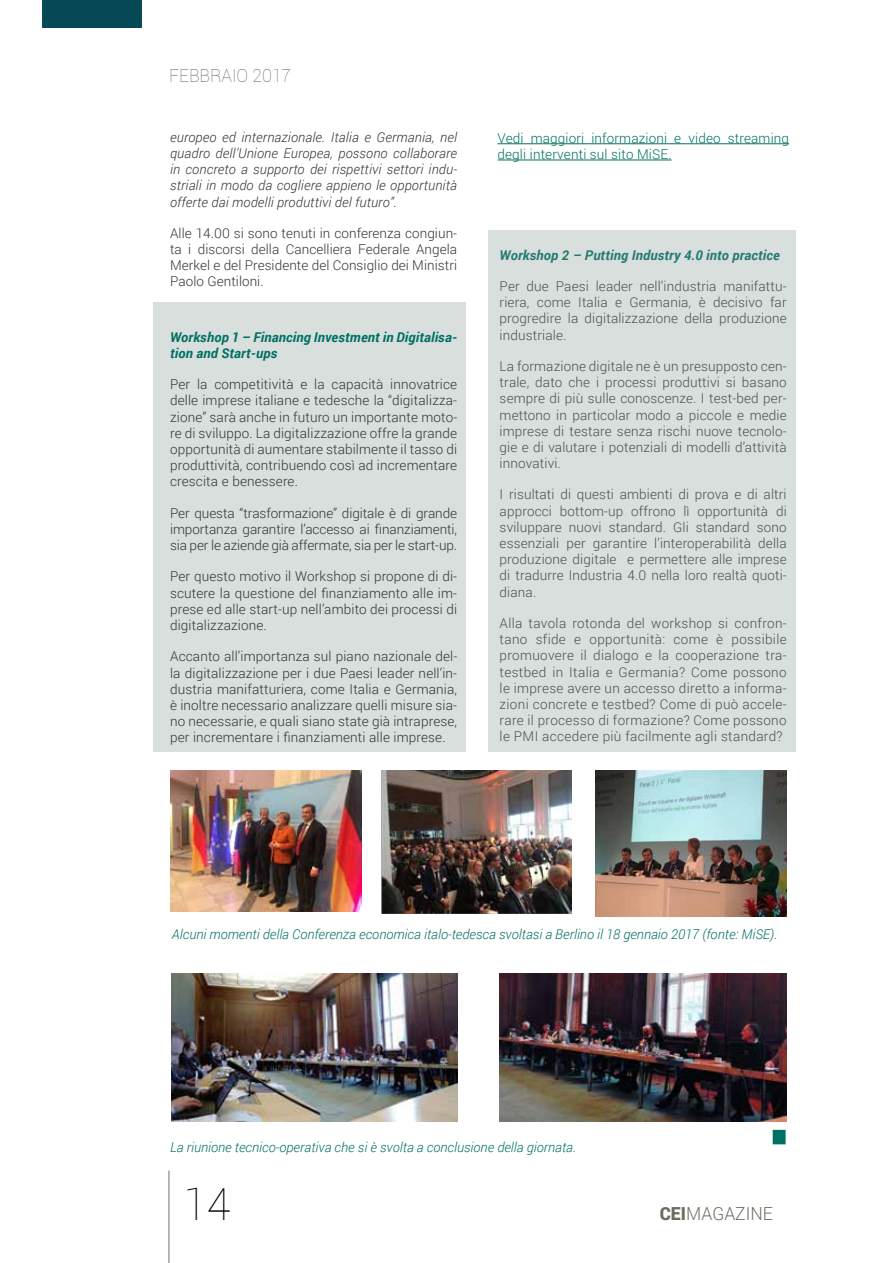
<style>
.page{position:relative;width:893px;height:1263px;background:#fff}
.page>*{position:absolute;margin:0;border:0;box-sizing:border-box;transform-origin:0 0}
.t1{font:100 44.1px "Roboto";color:#000}
.t2{font:100 18px "Roboto";color:#6d6c61}
.t3{font:300 18px "Roboto";color:#6d6c61}
.t4{font:300 13.5px/16.2px "Roboto";letter-spacing:.01em;color:#333;text-align:justify}
.t5{font:italic 300 13.5px/16.2px "Roboto";letter-spacing:.01em;color:#333;text-align:justify}
.t6{font:italic 300 13.5px "Roboto";color:#007062}
.t7{font:italic 700 13.5px/16.2px "Roboto";letter-spacing:.01em;color:#007062}
.t8{font:300 13.5px/16.2px "Roboto";letter-spacing:.01em;color:#007062}
.s1{font-weight:900}
</style>
<div class="page">
<hr style="left:168px;top:1170px;width:2px;height:93px;background:#afafae">
<div style="left:43px;top:0;width:99px;height:28px;background:#064956"></div>
<div style="left:153px;top:303px;width:313px;height:449px;background:#d8dfdd"></div>
<img style="left:171px;top:771px;width:191px;height:141px">
<img style="left:381px;top:771px;width:191px;height:142px">
<img style="left:596px;top:771px;width:191px;height:145px">
<img style="left:172px;top:974px;width:285px;height:147px">
<img style="left:500px;top:974px;width:287px;height:147px">
<div style="left:488px;top:230px;width:307px;height:522px;background:#d8dfdd"></div>
<div style="left:773px;top:1130px;width:13px;height:14px;background:#007062;border:2px solid #007062"></div>
<hr style="left:497px;top:143px;width:292px;height:1px;background:#007062">
<hr style="left:497px;top:160px;width:175px;height:1px;background:#007062">
<h2 class="t2" style="left:169px;top:63px;width:124px">FEBBRAIO 2017</h2>
<p class="t5" style="left:170px;top:128px;width:288px">europeo ed internazionale. Italia e Germania, nel quadro dell’Unione Europea, possono collaborare in concreto a supporto dei rispettivi settori indu&shy;striali in modo da cogliere appieno le opportunità offerte dai modelli produttivi del futuro”.</p>
<p class="t4" style="left:170px;top:224px;width:289px">Alle 14.00 si sono tenuti in conferenza congiun&shy;ta i discorsi della Cancelliera Federale Angela Merkel e del Presidente del Consiglio dei Ministri Paolo Gentiloni.</p>
<p class="t7" style="left:170px;top:328px;width:288px">Workshop 1 – Financing Investment in Digitalisa&shy;tion and Start-ups</p>
<p class="t4" style="left:170px;top:376px;width:289px">Per la competitività e la capacità innovatrice delle imprese italiane e tedesche la “digitalizza&shy;zione” sarà anche in futuro un importante moto&shy;re di sviluppo. La digitalizzazione offre la grande opportunità di aumentare stabilmente il tasso di produttività, contribuendo così ad incrementare crescita e benessere.</p>
<p class="t4" style="left:170px;top:504px;width:289px">Per questa “trasformazione” digitale è di grande importanza garantire l’accesso ai finanziamenti, sia per le aziende già affermate, sia per le start-up.</p>
<p class="t4" style="left:170px;top:568px;width:289px">Per questo motivo il Workshop si propone di di&shy;scutere la questione del finanziamento alle im&shy;prese ed alle start-up nell’ambito dei processi di digitalizzazione.</p>
<p class="t4" style="left:170px;top:648px;width:289px">Accanto all’importanza sul piano nazionale del&shy;la digitalizzazione per i due Paesi leader nell’in&shy;dustria manifatturiera, come Italia e Germania, è inoltre necessario analizzare quelli misure sia&shy;no necessarie, e quali siano state già intraprese, per incrementare i finanziamenti alle imprese.</p>
<p class="t8" style="left:497px;top:129px;width:293px">Vedi maggiori informazioni e video streaming degli interventi sul sito MiSE.</p>
<p class="t7" style="left:500px;top:246px;width:282px">Workshop 2 – Putting Industry 4.0 into practice</p>
<p class="t4" style="left:500px;top:278px;width:289px">Per due Paesi leader nell’industria manifattu&shy;riera, come Italia e Germania, è decisivo far progredire la digitalizzazione della produzione industriale.</p>
<p class="t4" style="left:500px;top:358px;width:289px">La formazione digitale ne è un presupposto cen&shy;trale, dato che i processi produttivi si basano sempre di più sulle conoscenze. I test-bed per&shy;mettono in particolar modo a piccole e medie imprese di testare senza rischi nuove tecnolo&shy;gie e di valutare i potenziali di modelli d’attività innovativi.</p>
<p class="t4" style="left:500px;top:486px;width:289px">I risultati di questi ambienti di prova e di altri approcci bottom-up offrono lì opportunità di sviluppare nuovi standard. Gli standard sono essenziali per garantire l’interoperabilità della produzione digitale e permettere alle imprese di tradurre Industria 4.0 nella loro realtà quoti&shy;diana.</p>
<p class="t4" style="left:500px;top:614px;width:289px">Alla tavola rotonda del workshop si confron&shy;tano sfide e opportunità: come è possibile promuovere il dialogo e la cooperazione tra&shy;testbed in Italia e Germania? Come possono le imprese avere un accesso diretto a informa&shy;zioni concrete e testbed? Come di può accele&shy;rare il processo di formazione? Come possono le PMI accedere più facilmente agli standard?</p>
<p class="t6" style="left:172px;top:925px;width:607px">Alcuni momenti della Conferenza economica italo-tedesca svoltasi a Berlino il 18 gennaio 2017 (fonte: MiSE).</p>
<p class="t6" style="left:170px;top:1138px;width:408px">La riunione tecnico-operativa che si è svolta a conclusione della giornata.</p>
<h1 class="t1" style="left:183px;top:1173px;width:48px">14</h1>
<h2 class="t3" style="left:660px;top:1201px;width:115px"><span class="s1">CEI</span>MAGAZINE</h2>
</div>
